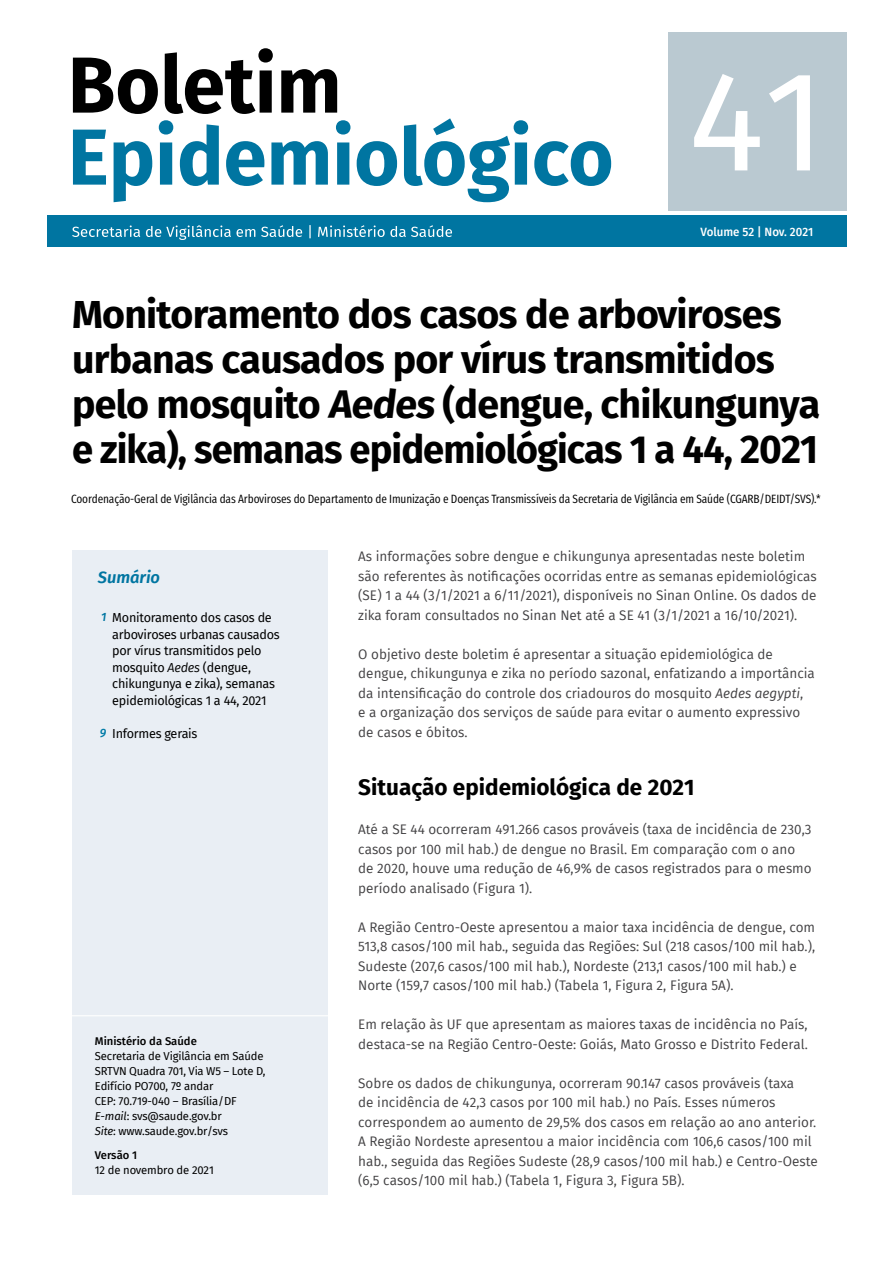
<style>
.page{position:relative;width:893px;height:1263px;background:#fff}
.page>*{position:absolute;margin:0;border:0;box-sizing:border-box;transform-origin:0 0}
.t1{font:142.2px "Fira Sans";color:#fff}
.t2{font:700 39.3px/45px "Fira Sans";letter-spacing:-.02em;color:#000}
.t3{font:700 22.5px "Fira Sans";color:#000}
.t4{font:italic 600 16.5px "Fira Sans";color:#0075a1}
.t5{font:13.5px/19.5px "Fira Sans";color:#414042}
.t6{font:12.75px/16.5px "Fira Sans";letter-spacing:-.02em;color:#000}
.t7{font:12px "Fira Sans Condensed";letter-spacing:-.01em;color:#000}
.t8{font:500 12px "Fira Sans";color:#fff;scale:.96 1}
.t9{font:11.25px/15px "Fira Sans";letter-spacing:-.015em;color:#000}
.t10{font:500 11.25px "Fira Sans";color:#000}
.s1{font-size:40.05px}
.s2{font-weight:500;font-style:italic;font-size:12px;color:#0075a1}
.s3{font-style:italic}
.s4{font-weight:500;font-style:italic;font-size:12px;color:#007ba7}
</style>
<div class="page">
<div style="left:47px;top:215px;width:799px;height:32px;background:#0075a1"></div>
<svg style="left:72px;top:225px;width:380px;height:15px"></svg>
<svg style="left:73px;top:118px;width:538px;height:84px"></svg>
<svg style="left:73px;top:48px;width:264px;height:66px"></svg>
<div style="left:668px;top:32px;width:178px;height:179px;background:#bac9d1"></div>
<div style="left:72px;top:551px;width:256px;height:644px;background:#e9eef4"></div>
<hr style="left:65px;top:1015px;width:269px;height:1px;background:#fff">
<h1 class="t1" style="left:688px;top:13px;width:139px">41</h1>
<p class="t8" style="left:701px;top:222px;width:119px">Volume 52 | Nov. 2021</p>
<h2 class="t2" style="left:72px;top:289px;width:750px">Monitoramento dos casos de arboviroses urbanas causados por vírus transmitidos pelo mosquito Aedes(dengue, chikungunya e zika), semanas epidemiológicas 1 a 44, <span class="s1">2021</span></h2>
<p class="t7" style="left:71px;top:487px;width:751px">Coordenação-Geral de Vigilância das Arboviroses do Departamento de Imunização e Doenças Transmissíveis da Secretaria de Vigilância em Saúde (CGARB/DEIDT/SVS).*</p>
<p class="t4" style="left:98px;top:563px;width:64px">Sumário</p>
<p class="t6" style="left:112px;top:609px;width:169px;text-indent:-11px"><span class="s2">1</span> Monitoramento dos casos de arboviroses urbanas causados por vírus transmitidos pelo mosquito <span class="s3">Aedes</span> (dengue, chikungunya e zika), semanas epidemiológicas 1 a 44, 2021</p>
<p class="t6" style="left:100px;top:725px;width:99px"><span class="s4">9</span> Informes gerais</p>
<p class="t10" style="left:95px;top:1032px;width:104px">Ministério da Saúde</p>
<p class="t9" style="left:95px;top:1048px;width:172px">Secretaria de Vigilância em Saúde<br>SRTVN Quadra 701, Via W5 – Lote D,<br>Edifício PO700, 7º andar<br>CEP: 70.719-040 – Brasília/DF<br><span class="s3">E-mail</span>: svs@saude.gov.br<br><span class="s3">Site</span>: www.saude.gov.br/svs</p>
<p class="t10" style="left:95px;top:1146px;width:44px">Versão 1</p>
<p class="t9" style="left:95px;top:1163px;width:121px">12 de novembro de 2021</p>
<p class="t5" style="left:358px;top:546px;width:460px">As informações sobre dengue e chikungunya apresentadas neste boletim são referentes às notificações ocorridas entre as semanas epidemiológicas (SE) 1 a 44 (3/1/2021 a 6/11/2021), disponíveis no Sinan Online. Os dados de zika foram consultados no Sinan Net até a SE 41 (3/1/2021 a 16/10/2021).</p>
<p class="t5" style="left:358px;top:644px;width:458px">O objetivo deste boletim é apresentar a situação epidemiológica de dengue, chikungunya e zika no período sazonal, enfatizando a importância da intensificação do controle dos criadouros do mosquito <span class="s3">Aedes aegypti</span>,<br>e a organização dos serviços de saúde para evitar o aumento expressivo de casos e óbitos.</p>
<h3 class="t3" style="left:358px;top:768px;width:338px">Situação epidemiológica de 2021</h3>
<p class="t5" style="left:358px;top:819px;width:455px">Até a SE 44 ocorreram 491.266 casos prováveis (taxa de incidência de 230,3 casos por 100 mil hab.) de dengue no Brasil. Em comparação com o ano de 2020, houve uma redução de 46,9% de casos registrados para o mesmo período analisado (Figura 1).</p>
<p class="t5" style="left:358px;top:917px;width:458px">A Região Centro-Oeste apresentou a maior taxa incidência de dengue, com 513,8 casos/100 mil hab., seguida das Regiões: Sul (218 casos/100 mil hab.), Sudeste (207,6 casos/100 mil hab.), Nordeste (213,1 casos/100 mil hab.) e Norte (159,7 casos/100 mil hab.) (Tabela 1, Figura 2, Figura 5A).</p>
<p class="t5" style="left:358px;top:1014px;width:451px">Em relação às UF que apresentam as maiores taxas de incidência no País, destaca-se na Região Centro-Oeste: Goiás, Mato Grosso e Distrito Federal.</p>
<p class="t5" style="left:358px;top:1073px;width:461px">Sobre os dados de chikungunya, ocorreram 90.147 casos prováveis (taxa<br>de incidência de 42,3 casos por 100 mil hab.) no País. Esses números correspondem ao aumento de 29,5% dos casos em relação ao ano anterior.<br>A Região Nordeste apresentou a maior incidência com 106,6 casos/100 mil hab., seguida das Regiões Sudeste (28,9 casos/100 mil hab.) e Centro-Oeste (6,5 casos/100 mil hab.) (Tabela 1, Figura 3, Figura 5B).</p>
</div>
